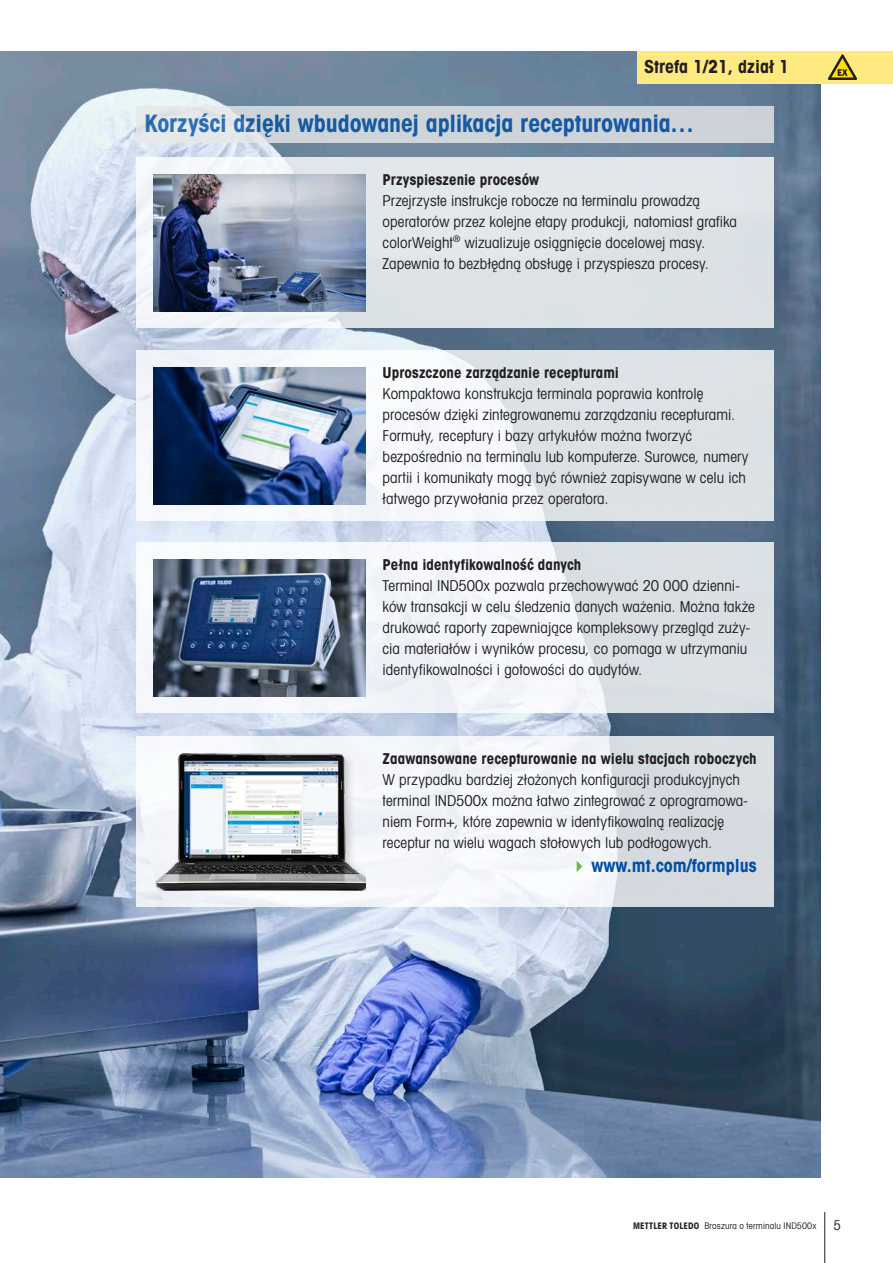
<style>
.page{position:relative;width:893px;height:1263px;background:#fff}
.page>*{position:absolute;margin:0;border:0;box-sizing:border-box;transform-origin:0 0}
.t1{font:24px "Avant Gardefor MT Bd";letter-spacing:-.005em;color:#004fa3}
.t2{font:18px "Avant Gardefor MT Bd";color:#004fa3}
.t3{font:18px "Avant Gardefor MT Bd";color:#231f20}
.t4{font:15px/21px "Avant Gardefor MT Bk";letter-spacing:.005em;color:#231f20}
.t5{font:15px "Avant Gardefor MT Bd";letter-spacing:.005em;color:#231f20}
.t6{font:13.5px "Avant Gardefor MT Bk";color:#231f20}
.t7{font:9px "Avant Gardefor MT Bk";letter-spacing:.02em;color:#231f20}
.s1{font-family:"Avant Gardefor MT Bd"}
</style>
<div class="page">
<hr style="left:824px;top:1212px;width:1px;height:51px;background:#231f20">
<img style="left:0;top:51px;width:821px;height:1127px">
<svg style="left:136px;top:157px;width:638px;height:171px;background:#e0e5ea"></svg>
<img style="left:153px;top:174px;width:213px;height:137px">
<svg style="left:136px;top:350px;width:638px;height:171px;fill:#dde3e8"></svg>
<img style="left:153px;top:367px;width:213px;height:137px">
<div style="left:136px;top:106px;width:638px;height:37px;background:linear-gradient(to right,#dce0e3,#c8ced4)"></div>
<svg style="left:136px;top:736px;width:638px;height:171px;fill:#f0f3f8"></svg>
<img style="left:153px;top:753px;width:213px;height:137px">
<svg style="left:136px;top:542px;width:638px;height:171px;fill:#eff2f7"></svg>
<img style="left:153px;top:559px;width:213px;height:137px">
<div style="left:638px;top:51px;width:255px;height:33px;background:#ffe981"></div>
<svg style="left:828px;top:54px;width:29px;height:26px"></svg>
<svg style="left:577px;top:861px;width:6px;height:11px"></svg>
<p class="t3" style="left:644px;top:55px;width:147px">Strefa 1/21, dział 1</p>
<h1 class="t1" style="left:144px;top:108px;width:551px">Korzyści dzięki wbudowanej aplikacja recepturowania…</h1>
<p class="t5" style="left:383px;top:170px;width:158px">Przyspieszenie procesów</p>
<p class="t4" style="left:383px;top:190px;width:356px">Przejrzyste instrukcje robocze na terminalu prowadzą operatorów przez kolejne etapy produkcji, natomiast grafika colorWeight<sup>®</sup> wizualizuje osiągnięcie docelowej masy.<br>Zapewnia to bezbłędną obsługę i przyspiesza procesy.</p>
<p class="t5" style="left:383px;top:363px;width:238px">Uproszczone zarządzanie recepturami</p>
<p class="t4" style="left:383px;top:383px;width:367px">Kompaktowa konstrukcja terminala poprawia kontrolę procesów dzięki zintegrowanemu zarządzaniu recepturami.<br>Formuły, receptury i bazy artykułów można tworzyć bezpośrednio na terminalu lub komputerze. Surowce, numery partii i komunikaty mogą być również zapisywane w celu ich łatwego przywołania przez operatora.</p>
<p class="t5" style="left:383px;top:555px;width:200px">Pełna identyfikowalność danych</p>
<p class="t4" style="left:383px;top:575px;width:374px">Terminal IND500x pozwala przechowywać 20 000 dzienni&shy;ków transakcji w celu śledzenia danych ważenia. Można także drukować raporty zapewniające kompleksowy przegląd zuży&shy;cia materiałów i wyników procesu, co pomaga w utrzymaniu identyfikowalności i gotowości do audytów.</p>
<p class="t5" style="left:383px;top:749px;width:376px">Zaawansowane recepturowanie na wielu stacjach roboczych</p>
<p class="t4" style="left:383px;top:769px;width:367px">W przypadku bardziej złożonych konfiguracji produkcyjnych terminal IND500x można łatwo zintegrować z oprogramowa&shy;niem Form+, które zapewnia w identyfikowalną realizację receptur na wielu wagach stołowych lub podłogowych.</p>
<p class="t2" style="left:591px;top:854px;width:167px">www.mt.com/formplus</p>
<p class="t7" style="left:633px;top:1220px;width:185px"><span class="s1">METTLER TOLEDO</span> Broszura o terminalu IND500x</p>
<p class="t6" style="left:833px;top:1217px;width:9px">5</p>
</div>
